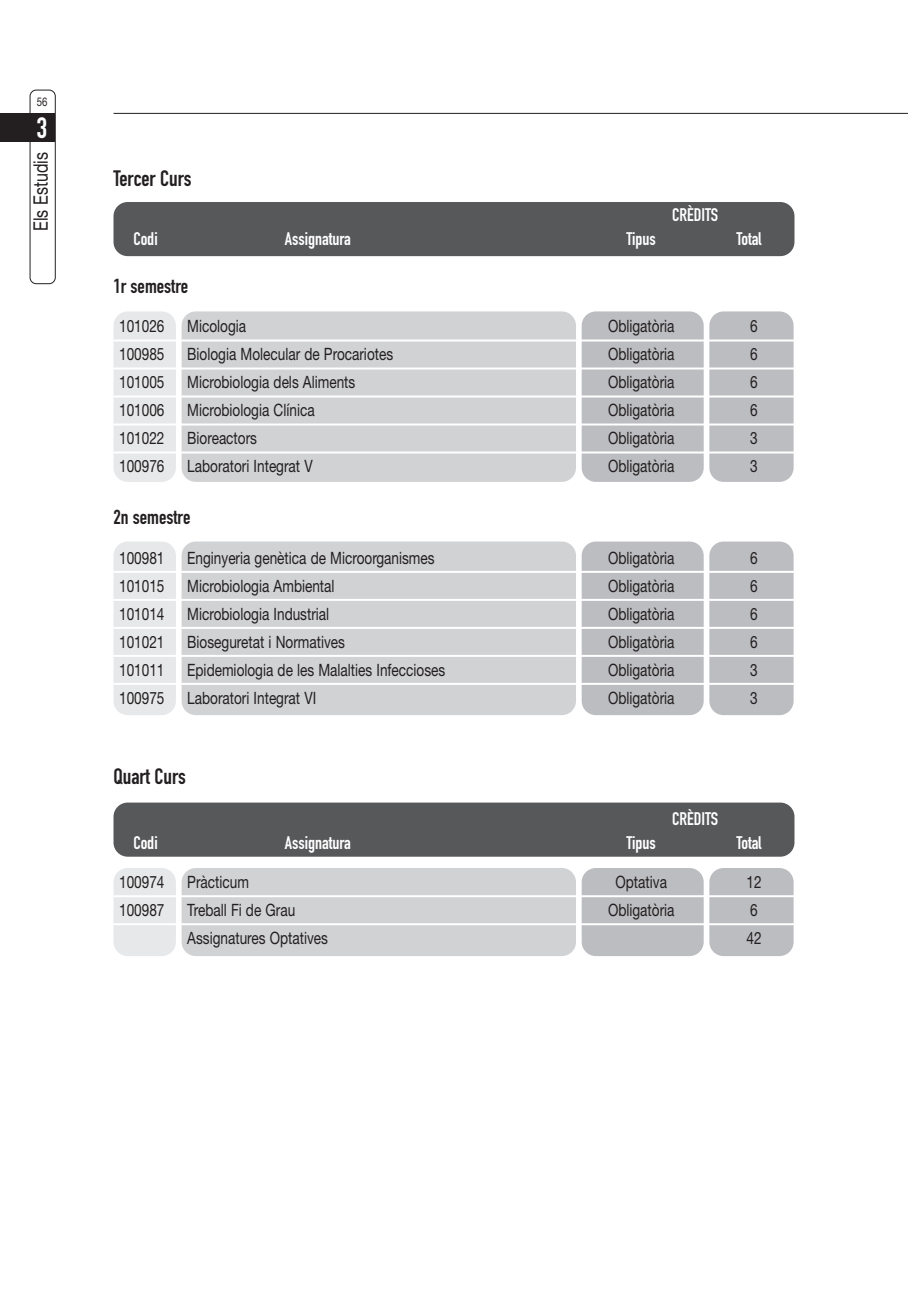
<style>
.page{position:relative;width:908px;height:1304px;background:#fff}
.page>*{position:absolute;margin:0;border:0;box-sizing:border-box;transform-origin:0 0}
.t1{font:29px "DIN Engschrift";color:#fff}
.t2{font:22px "DIN Engschrift";color:#231f20}
.t3{font:20px "DIN Engschrift";color:#231f20}
.t4{font:20px "Helvetica Neue";color:#231f20;scale:.8 1}
.t5{font:18px "DIN Engschrift";color:#fff}
.t6{font:17px "Helvetica Neue";color:#231f20;scale:.8 1}
.t7{font:12px "Helvetica Neue";color:#231f20;scale:.8 1}
</style>
<div class="page">
<div style="left:113px;top:868px;width:63px;height:88px;background:#e7e8e9;border-radius:14px"></div>
<div style="left:181px;top:868px;width:394px;height:88px;background:#d1d2d4;border-radius:14px"></div>
<div style="left:581px;top:868px;width:122px;height:88px;background:#bcbdc0;border-radius:14px"></div>
<div style="left:709px;top:868px;width:84px;height:88px;background:#bcbdc0;border-radius:14px"></div>
<div style="left:113px;top:803px;width:681px;height:54px;background:#57585a;border-radius:14px"></div>
<div style="left:113px;top:542px;width:63px;height:173px;background:#e7e8e9;border-radius:14px"></div>
<div style="left:181px;top:542px;width:394px;height:173px;background:#d1d2d4;border-radius:14px"></div>
<div style="left:581px;top:542px;width:122px;height:173px;background:#bcbdc0;border-radius:14px"></div>
<div style="left:709px;top:542px;width:84px;height:173px;background:#bcbdc0;border-radius:14px"></div>
<div style="left:113px;top:311px;width:63px;height:171px;background:#e7e8e9;border-radius:14px"></div>
<div style="left:181px;top:311px;width:394px;height:171px;background:#d1d2d4;border-radius:14px"></div>
<div style="left:581px;top:311px;width:122px;height:171px;background:#bcbdc0;border-radius:14px"></div>
<div style="left:709px;top:311px;width:84px;height:171px;background:#bcbdc0;border-radius:14px"></div>
<div style="left:113px;top:202px;width:681px;height:54px;background:#57585a;border-radius:14px"></div>
<hr style="left:113px;top:340px;width:681px;height:2px;background:#fff">
<hr style="left:113px;top:368px;width:681px;height:2px;background:#fff">
<hr style="left:113px;top:396px;width:681px;height:2px;background:#fff">
<hr style="left:113px;top:424px;width:681px;height:2px;background:#fff">
<hr style="left:113px;top:452px;width:681px;height:2px;background:#fff">
<hr style="left:113px;top:571px;width:681px;height:2px;background:#fff">
<hr style="left:113px;top:599px;width:681px;height:2px;background:#fff">
<hr style="left:113px;top:627px;width:681px;height:2px;background:#fff">
<hr style="left:113px;top:655px;width:681px;height:2px;background:#fff">
<hr style="left:113px;top:683px;width:681px;height:2px;background:#fff">
<hr style="left:113px;top:895px;width:681px;height:2px;background:#fff">
<hr style="left:113px;top:923px;width:681px;height:2px;background:#fff">
<hr style="left:113px;top:113px;width:794px;height:1px;background:#231f20">
<div style="left:0;top:114px;width:55px;height:28px;background:#231f20"></div>
<div style="left:30px;top:90px;width:26px;height:194px;border:2px solid #231f20;border-radius:7px"></div>
<p class="t7" style="left:37px;top:97px;width:15px">56</p>
<h1 class="t1" style="left:37px;top:118px;width:12px">3</h1>
<p class="t4" style="left:34px;top:231px;width:100px;rotate:-90deg">Els Estudis</p>
<p class="t2" style="left:113px;top:170px;width:80px">Tercer Curs</p>
<p class="t5" style="left:671px;top:208px;width:48px">CRÈDITS</p>
<p class="t5" style="left:133px;top:232px;width:26px">Codi</p>
<p class="t5" style="left:284px;top:232px;width:68px">Assignatura</p>
<p class="t5" style="left:626px;top:232px;width:31px">Tipus</p>
<p class="t5" style="left:736px;top:232px;width:27px">Total</p>
<p class="t3" style="left:113px;top:279px;width:76px">1r semestre</p>
<p class="t6" style="left:119px;top:320px;width:58px">101026</p>
<p class="t6" style="left:187px;top:320px;width:75px">Micologia</p>
<p class="t6" style="left:607px;top:320px;width:85px">Obligatòria</p>
<p class="t6" style="left:750px;top:320px;width:11px">6</p>
<p class="t6" style="left:119px;top:348px;width:58px">100985</p>
<p class="t6" style="left:187px;top:348px;width:259px">Biologia Molecular de Procariotes</p>
<p class="t6" style="left:607px;top:348px;width:85px">Obligatòria</p>
<p class="t6" style="left:750px;top:348px;width:11px">6</p>
<p class="t6" style="left:119px;top:376px;width:58px">101005</p>
<p class="t6" style="left:187px;top:376px;width:211px">Microbiologia dels Aliments</p>
<p class="t6" style="left:607px;top:376px;width:85px">Obligatòria</p>
<p class="t6" style="left:750px;top:376px;width:11px">6</p>
<p class="t6" style="left:119px;top:404px;width:58px">101006</p>
<p class="t6" style="left:187px;top:404px;width:161px">Microbiologia Clínica</p>
<p class="t6" style="left:607px;top:404px;width:85px">Obligatòria</p>
<p class="t6" style="left:750px;top:404px;width:11px">6</p>
<p class="t6" style="left:119px;top:432px;width:58px">101022</p>
<p class="t6" style="left:187px;top:432px;width:89px">Bioreactors</p>
<p class="t6" style="left:607px;top:432px;width:85px">Obligatòria</p>
<p class="t6" style="left:750px;top:432px;width:11px">3</p>
<p class="t6" style="left:119px;top:460px;width:58px">100976</p>
<p class="t6" style="left:187px;top:460px;width:158px">Laboratori Integrat V</p>
<p class="t6" style="left:607px;top:460px;width:85px">Obligatòria</p>
<p class="t6" style="left:750px;top:460px;width:11px">3</p>
<p class="t3" style="left:113px;top:510px;width:78px">2n semestre</p>
<p class="t6" style="left:119px;top:552px;width:58px">100981</p>
<p class="t6" style="left:187px;top:552px;width:310px">Enginyeria genètica de Microorganismes</p>
<p class="t6" style="left:607px;top:552px;width:85px">Obligatòria</p>
<p class="t6" style="left:750px;top:552px;width:11px">6</p>
<p class="t6" style="left:119px;top:580px;width:58px">101015</p>
<p class="t6" style="left:187px;top:580px;width:185px">Microbiologia Ambiental</p>
<p class="t6" style="left:607px;top:580px;width:85px">Obligatòria</p>
<p class="t6" style="left:750px;top:580px;width:11px">6</p>
<p class="t6" style="left:119px;top:608px;width:58px">101014</p>
<p class="t6" style="left:187px;top:608px;width:179px">Microbiologia Industrial</p>
<p class="t6" style="left:607px;top:608px;width:85px">Obligatòria</p>
<p class="t6" style="left:750px;top:608px;width:11px">6</p>
<p class="t6" style="left:119px;top:636px;width:58px">101021</p>
<p class="t6" style="left:187px;top:636px;width:198px">Bioseguretat i Normatives</p>
<p class="t6" style="left:607px;top:636px;width:85px">Obligatòria</p>
<p class="t6" style="left:750px;top:636px;width:11px">6</p>
<p class="t6" style="left:119px;top:664px;width:58px">101011</p>
<p class="t6" style="left:187px;top:664px;width:324px">Epidemiologia de les Malalties Infeccioses</p>
<p class="t6" style="left:607px;top:664px;width:85px">Obligatòria</p>
<p class="t6" style="left:750px;top:664px;width:11px">3</p>
<p class="t6" style="left:119px;top:692px;width:58px">100975</p>
<p class="t6" style="left:187px;top:692px;width:163px">Laboratori Integrat VI</p>
<p class="t6" style="left:607px;top:692px;width:85px">Obligatòria</p>
<p class="t6" style="left:750px;top:692px;width:11px">3</p>
<p class="t2" style="left:113px;top:768px;width:74px">Quart Curs</p>
<p class="t5" style="left:671px;top:812px;width:48px">CRÈDITS</p>
<p class="t5" style="left:133px;top:836px;width:26px">Codi</p>
<p class="t5" style="left:284px;top:836px;width:68px">Assignatura</p>
<p class="t5" style="left:626px;top:836px;width:31px">Tipus</p>
<p class="t5" style="left:736px;top:836px;width:27px">Total</p>
<p class="t6" style="left:119px;top:876px;width:58px">100974</p>
<p class="t6" style="left:187px;top:876px;width:79px">Pràcticum</p>
<p class="t6" style="left:615px;top:876px;width:66px">Optativa</p>
<p class="t6" style="left:746px;top:876px;width:20px">12</p>
<p class="t6" style="left:119px;top:904px;width:58px">100987</p>
<p class="t6" style="left:187px;top:904px;width:136px">Treball Fi de Grau</p>
<p class="t6" style="left:607px;top:904px;width:85px">Obligatòria</p>
<p class="t6" style="left:750px;top:904px;width:11px">6</p>
<p class="t6" style="left:187px;top:932px;width:177px">Assignatures Optatives</p>
<p class="t6" style="left:746px;top:932px;width:20px">42</p>
</div>
